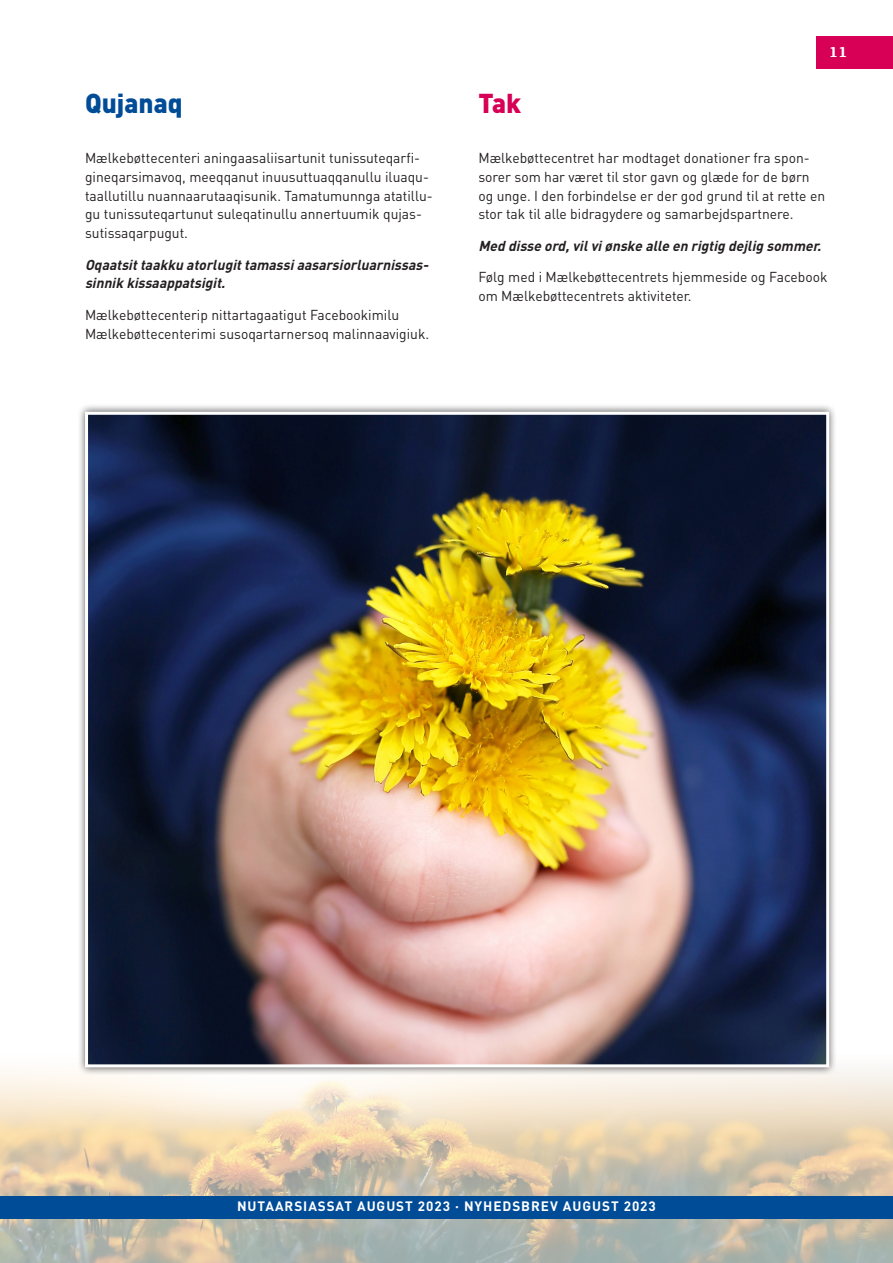
<style>
.page{position:relative;width:893px;height:1263px;background:#fff}
.page>*{position:absolute;margin:0;border:0;box-sizing:border-box;transform-origin:0 0}
.Rubrik{font:900 27px "DIN";color:#004c97}
.Rubrik-2{font:900 27px "DIN";color:#d80056}
.t1{font:700 15px "Kefa";color:#fff}
.Brødtekst{font:14.25px/18.8px "DIN";color:#231f20}
.Brødtekst-2{font:italic 700 14.25px/18.8px "DIN";color:#231f20}
.t2{font:700 13.5px "DIN";letter-spacing:.07em;color:#fff}
</style>
<div class="page">
<img style="left:0;top:1069px;width:893px;height:194px">
<div style="left:0;top:1196px;width:893px;height:23px;background:#004c97"></div>
<div style="left:816px;top:36px;width:77px;height:33px;background:#d80056"></div>
<div style="left:77px;top:403px;width:760px;height:672px;background:#231f20;opacity:.75"></div>
<img style="left:89px;top:416px;width:736px;height:647px">
<div style="left:85px;top:412px;width:744px;height:655px;border:3px solid #fff"></div>
<p class="Rubrik" style="left:85px;top:85px;width:99px">Qujanaq</p>
<p class="Brødtekst" style="left:85px;top:148px;width:349px">Mælkebøttecenteri aningaasaliisartunit tunissuteqarfi&shy;gineqarsimavoq, meeqqanut inuusuttuaqqanullu iluaqu&shy;taallutillu nuannaarutaaqisunik. Tamatumunnga atatillu&shy;gu tunissuteqartunut suleqatinullu annertuumik qujas&shy;sutissaqarpugut.</p>
<p class="Brødtekst-2" style="left:85px;top:254px;width:348px">Oqaatsittaakku atorlugittamassiaasarsiorluarnissas&shy;sinnik kissaappatsigit.</p>
<p class="Brødtekst" style="left:85px;top:305px;width:346px">Mælkebøttecenterip nittartagaatigut Facebookimilu<br>Mælkebøttecenterimi susoqartarnersoq malinnaavigiuk.</p>
<p class="t1" style="left:829px;top:42px;width:20px">11</p>
<p class="Rubrik-2" style="left:478px;top:85px;width:44px">Tak</p>
<p class="Brødtekst" style="left:478px;top:148px;width:348px">Mælkebøttecentret har modtaget donationer fra spon&shy;sorer som har været til stor gavn og glæde for de børn og unge. I den forbindelse er der god grund til at rette en stor tak til alle bidragydere og samarbejdspartnere.</p>
<p class="Brødtekst-2" style="left:478px;top:236px;width:348px">Med disse ord,vilviønske alle en rigtig dejlig sommer.</p>
<p class="Brødtekst" style="left:478px;top:268px;width:351px">Følg med i Mælkebøttecentrets hjemmeside og Facebook om Mælkebøttecentrets aktiviteter.</p>
<p class="t2" style="left:237px;top:1197px;width:420px">NUTAARSIASSAT AUGUST 2023 · NYHEDSBREV AUGUST 2023</p>
</div>
